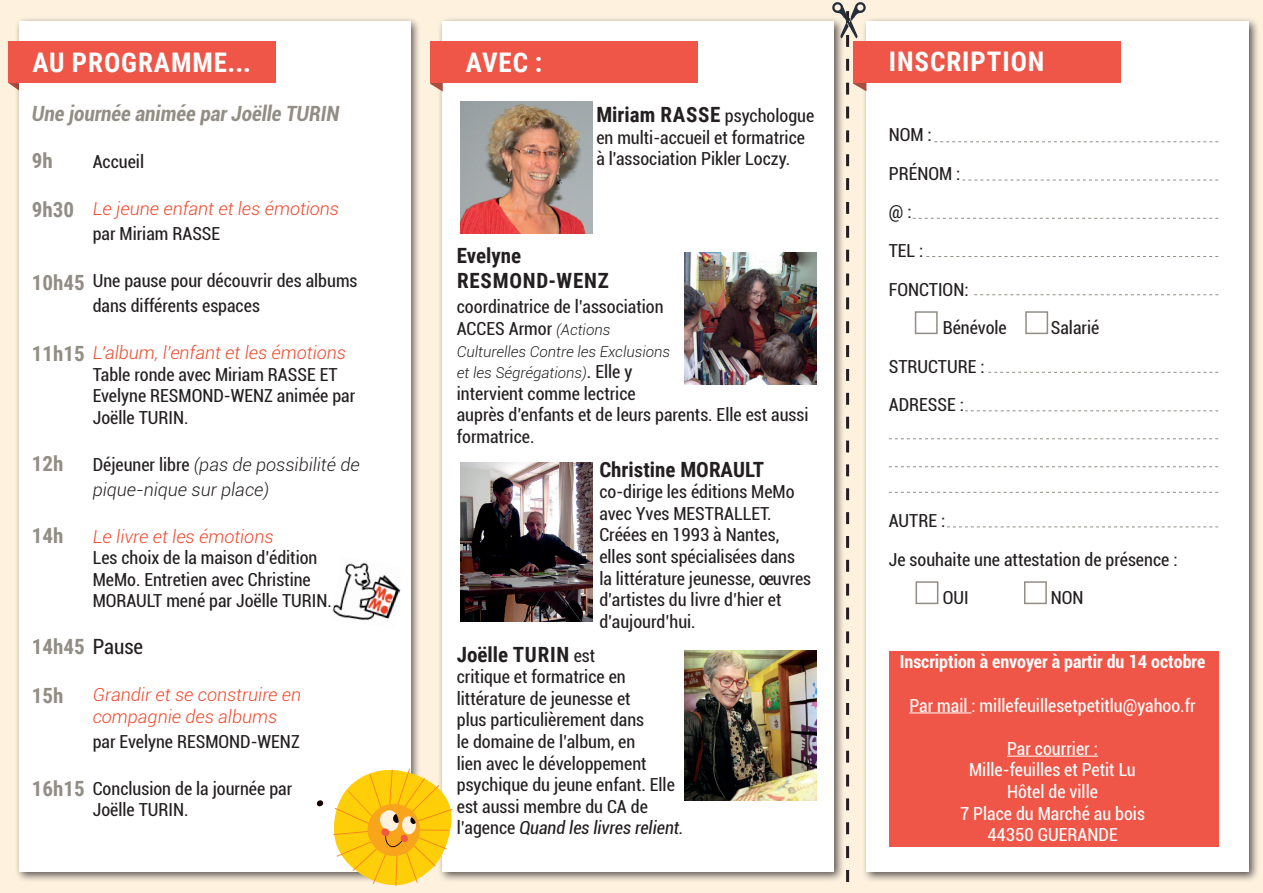
<style>
.page{position:relative;width:1263px;height:893px;background:#fef2df}
.page>*{position:absolute;margin:0;border:0;box-sizing:border-box;transform-origin:0 0}
.t1{font:700 27px "Roboto Condensed";letter-spacing:.035em;color:#fff}
.t2{font:700 21px "Roboto Condensed";color:#231f20}
.t3{font:700 21px "Roboto Condensed";color:#928d85}
.t4{font:italic 700 condensed 21px "Roboto";color:#928d85}
.t5{font:700 21px/25.2px "Roboto Condensed";letter-spacing:.035em;color:#231f20}
.t6{font:condensed 18px/21.6px "Roboto";color:#231f20}
.t7{font:condensed 18px/21.6px "Roboto";color:#fff;text-align:center}
.t8{font:italic 300 18px/21.6px "Roboto";color:#ef472b}
.t9{font:italic 300 18px/25.2px "Roboto";color:#231f20}
.t10{font:700 condensed 18px "Roboto";color:#fff}
.t11{font:italic 300 15px/21.6px "Roboto";color:#231f20}
.s1{font-weight:400;font-style:normal;font-stretch:condensed}
.s2{font-family:"Roboto";font-weight:400;font-stretch:condensed;color:#231f20}
.s3{font-family:"Roboto";font-weight:400;font-stretch:condensed;font-size:18px}
.s4{font-weight:300;font-style:italic;font-stretch:normal;font-size:15px}
.s5{font-weight:400;font-style:normal;font-stretch:condensed;font-size:18px}
.s6{font-style:italic}
</style>
<div class="page">
<svg style="left:9px;top:83px;width:5px;height:4px"></svg>
<div style="left:14px;top:16px;width:408px;height:867px;background:#231f20;opacity:.75"></div>
<div style="left:19px;top:21px;width:391px;height:851px;background:#fff"></div>
<div style="left:9px;top:41px;width:267px;height:42px;background:#f05647"></div>
<img style="left:332px;top:562px;width:69px;height:59px">
<div style="left:437px;top:16px;width:408px;height:867px;background:#231f20;opacity:.75"></div>
<div style="left:442px;top:21px;width:391px;height:851px;background:#fff"></div>
<svg style="left:430px;top:83px;width:13px;height:9px"></svg>
<div style="left:430px;top:41px;width:268px;height:42px;background:#f05647"></div>
<div style="left:861px;top:16px;width:399px;height:867px;background:#231f20;opacity:.75"></div>
<div style="left:866px;top:21px;width:383px;height:851px;background:#fff"></div>
<div style="left:853px;top:41px;width:268px;height:42px;background:#f05647"></div>
<div style="left:889px;top:651px;width:329px;height:195px;background:#f05647"></div>
<hr style="left:909px;top:712px;width:62px;height:1px;background:#fff">
<hr style="left:1007px;top:756px;width:91px;height:1px;background:#fff">
<div style="left:915px;top:311px;width:23px;height:23px;border:2px solid #928d85"></div>
<div style="left:1025px;top:311px;width:23px;height:23px;border:2px solid #928d85"></div>
<div style="left:1024px;top:581px;width:23px;height:23px;border:2px solid #928d85"></div>
<div style="left:915px;top:581px;width:23px;height:23px;border:2px solid #928d85"></div>
<svg style="left:934px;top:141px;width:284px;height:1px"></svg>
<svg style="left:962px;top:180px;width:256px;height:1px"></svg>
<svg style="left:912px;top:218px;width:306px;height:1px"></svg>
<svg style="left:926px;top:256px;width:292px;height:1px"></svg>
<svg style="left:974px;top:294px;width:244px;height:1px"></svg>
<svg style="left:988px;top:372px;width:230px;height:1px"></svg>
<svg style="left:965px;top:410px;width:253px;height:1px"></svg>
<svg style="left:947px;top:526px;width:271px;height:1px"></svg>
<svg style="left:889px;top:438px;width:329px;height:1px"></svg>
<svg style="left:889px;top:466px;width:329px;height:1px"></svg>
<svg style="left:889px;top:492px;width:329px;height:1px"></svg>
<svg style="left:831px;top:2px;width:35px;height:881px"></svg>
<img style="left:685px;top:253px;width:131px;height:132px">
<img style="left:460px;top:102px;width:132px;height:131px">
<img style="left:460px;top:463px;width:132px;height:158px">
<svg style="left:317px;top:800px;width:7px;height:7px"></svg>
<svg style="left:331px;top:768px;width:127px;height:118px"></svg>
<img style="left:685px;top:651px;width:131px;height:150px">
<h1 class="t1" style="left:32px;top:44px;width:220px">AU PROGRAMME...</h1>
<p class="t4" style="left:32px;top:99px;width:309px">Une journée animée par Joëlle TURIN</p>
<p class="t3" style="left:32px;top:146px;width:22px">9h</p>
<p class="t3" style="left:32px;top:195px;width:44px">9h30</p>
<p class="t6" style="left:93px;top:150px;width:53px">Accueil</p>
<p class="t8" style="left:93px;top:197px;width:248px">Le jeune enfant et les émotions</p>
<p class="t6" style="left:93px;top:222px;width:129px">par Miriam RASSE</p>
<p class="t6" style="left:93px;top:267px;width:266px;line-height:25.2px">Une pause pour découvrir des albums dans différents espaces</p>
<p class="t8" style="left:93px;top:341px;width:255px">L’album, l’enfant et les émotions</p>
<p class="t6" style="left:93px;top:363px;width:264px">Table ronde avec Miriam RASSE ET<br>Evelyne RESMOND-WENZ animée par<br>Joëlle TURIN.</p>
<p class="t9" style="left:93px;top:451px;width:268px"><span class="s1">Déjeuner libre</span> (pas de possibilité de pique-nique sur place)</p>
<p class="t8" style="left:93px;top:525px;width:182px">Le livre et les émotions</p>
<p class="t6" style="left:93px;top:546px;width:241px">Les choix de la maison d’édition<br>MeMo. Entretien avec Christine<br>MORAULT mené par Joëlle TURIN.</p>
<p class="t3" style="left:32px;top:632px;width:113px">14h45 <span class="s2">Pause</span></p>
<p class="t8" style="left:93px;top:683px;width:210px">Grandir et se construire en compagnie des albums</p>
<p class="t6" style="left:93px;top:730px;width:209px">par Evelyne RESMOND-WENZ</p>
<p class="t6" style="left:93px;top:777px;width:201px">Conclusion de la journée par<br>Joëlle TURIN.</p>
<p class="t3" style="left:32px;top:267px;width:54px">10h45</p>
<p class="t3" style="left:32px;top:339px;width:54px">11h15</p>
<p class="t3" style="left:32px;top:449px;width:33px">12h</p>
<p class="t3" style="left:32px;top:521px;width:33px">14h</p>
<p class="t3" style="left:32px;top:680px;width:33px">15h</p>
<p class="t3" style="left:32px;top:773px;width:54px">16h15</p>
<h1 class="t1" style="left:466px;top:44px;width:78px">AVEC :</h1>
<h1 class="t1" style="left:889px;top:43px;width:157px">INSCRIPTION</h1>
<p class="t2" style="left:596px;top:100px;width:219px">Miriam RASSE <span class="s3">psychologue</span></p>
<p class="t6" style="left:596px;top:126px;width:210px">en multi-accueil et formatrice à l'association Pikler Loczy.</p>
<p class="t5" style="left:457px;top:242px;width:153px">Evelyne<br>RESMOND-WENZ</p>
<p class="t6" style="left:457px;top:296px;width:208px">coordinatrice de l’association<br>ACCES Armor <span class="s4">(Actions</span></p>
<p class="t11" style="left:457px;top:340px;width:215px">Culturelles Contre les Exclusions et les Ségrégations)<span class="s5">. Elle y</span></p>
<p class="t6" style="left:457px;top:382px;width:353px">intervient comme lectrice<br>auprès d’enfants et de leurs parents. Elle est aussi formatrice.</p>
<p class="t2" style="left:599px;top:454px;width:167px">Christine MORAULT</p>
<p class="t6" style="left:599px;top:480px;width:213px">co-dirige les éditions MeMo avec Yves MESTRALLET.<br>Créées en 1993 à Nantes, elles sont spécialisées dans la littérature jeunesse, œuvres d’artistes du livre d’hier et d’aujourd’hui.</p>
<p class="t2" style="left:457px;top:639px;width:140px">Joëlle TURIN <span class="s3">est</span></p>
<p class="t6" style="left:457px;top:665px;width:228px">critique et formatrice en littérature de jeunesse et<br>plus particulièrement dans<br>le domaine de l’album, en<br>lien avec le développement psychique du jeune enfant. Elle est aussi membre du CA de l’agence <span class="s6">Quand les livres relient.</span></p>
<p class="t6" style="left:889px;top:123px;width:45px">NOM :</p>
<p class="t6" style="left:889px;top:162px;width:73px">PRÉNOM :</p>
<p class="t6" style="left:889px;top:200px;width:24px">@ :</p>
<p class="t6" style="left:889px;top:239px;width:36px">TEL :</p>
<p class="t6" style="left:889px;top:278px;width:81px">FONCTION:</p>
<p class="t6" style="left:943px;top:316px;width:66px">Bénévole</p>
<p class="t6" style="left:1051px;top:316px;width:50px">Salarié</p>
<p class="t6" style="left:889px;top:346px;width:97px;line-height:38.5px">STRUCTURE :<br>ADRESSE :</p>
<p class="t6" style="left:889px;top:509px;width:58px">AUTRE :</p>
<p class="t6" style="left:889px;top:548px;width:290px">Je souhaite une attestation de présence :</p>
<p class="t6" style="left:943px;top:587px;width:27px">OUI</p>
<p class="t6" style="left:1051px;top:587px;width:34px">NON</p>
<p class="t10" style="left:900px;top:649px;width:307px">Inscription à envoyer à partir du 14 octobre</p>
<p class="t7" style="left:909px;top:694px;width:288px">Par mail : millefeuillesetpetitlu@yahoo.fr</p>
<p class="t7" style="left:960px;top:737px;width:186px">Par courrier :<br>Mille-feuilles et Petit Lu<br>Hôtel de ville<br>7 Place du Marché au bois<br>44350 GUERANDE</p>
</div>
